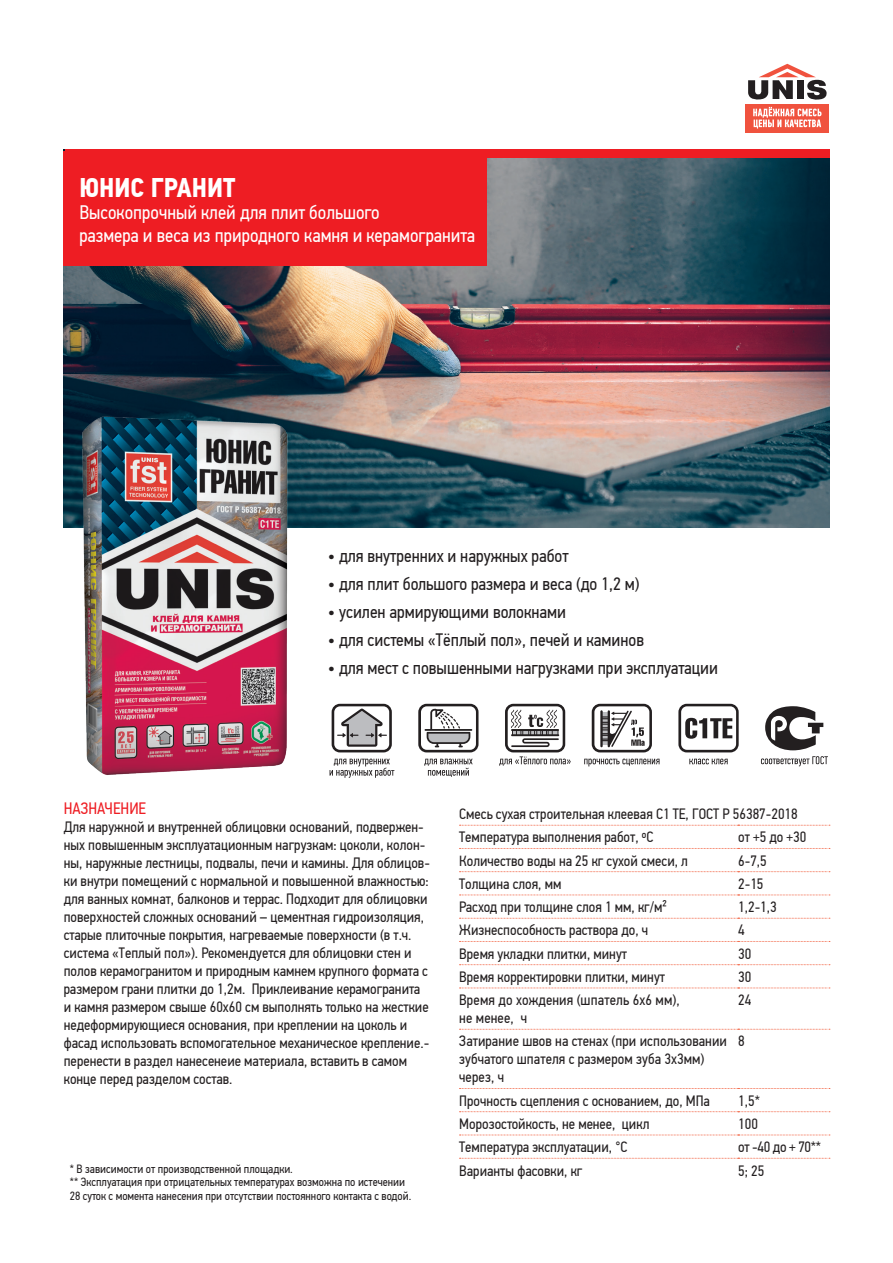
<style>
.page{position:relative;width:893px;height:1263px;background:#fff}
.page>*{position:absolute;margin:0;border:0;box-sizing:border-box;transform-origin:0 0}
.t1{font:700 27px "PF Din Text Cond Pro";color:#fff}
.t2{font:19.5px/22.5px "PF Din Text Cond Pro";color:#fff}
.t3{font:18px "PF Din Text Cond Pro";color:#231f20}
.t4{font:16.5px "PF Din Text Cond Pro";color:#ee1d23}
.t5{font:15px/18px "PF Din Text Cond Pro";color:#231f20}
.t6{font:12px/13.5px "PF Din Text Cond Pro";color:#231f20}
</style>
<div class="page">
<img style="left:64px;top:150px;width:765px;height:377px">
<div style="left:64px;top:151px;width:423px;height:115px;background:#ee1d23"></div>
<img style="left:67px;top:412px;width:245px;height:363px">
<div style="left:65px;top:150px;width:764px;height:8px;background:#ee1d23"></div>
<div style="left:745px;top:104px;width:84px;height:28px;background:#f0523e"></div>
<svg style="left:748px;top:64px;width:79px;height:36px"></svg>
<div style="left:797px;top:80px;width:7px;height:19px;background:#231f20"></div>
<svg style="left:753px;top:107px;width:68px;height:22px"></svg>
<svg style="left:499px;top:756px;width:72px;height:10px"></svg>
<svg style="left:505px;top:704px;width:60px;height:48px"></svg>
<div style="left:508px;top:706px;width:55px;height:44px;background:#fff;border-radius:6px"></div>
<svg style="left:424px;top:759px;width:49px;height:18px"></svg>
<div style="left:418px;top:704px;width:60px;height:48px;background:#231f20;border-radius:8px"></div>
<div style="left:421px;top:706px;width:55px;height:44px;background:#fff;border-radius:6px"></div>
<svg style="left:584px;top:759px;width:75px;height:7px"></svg>
<svg style="left:592px;top:704px;width:60px;height:48px"></svg>
<div style="left:594px;top:706px;width:55px;height:44px;background:#fff;border-radius:6px"></div>
<svg style="left:689px;top:759px;width:39px;height:5px"></svg>
<div style="left:678px;top:704px;width:61px;height:48px;background:#231f20;border-radius:8px"></div>
<div style="left:681px;top:706px;width:55px;height:44px;background:#fff;border-radius:6px"></div>
<svg style="left:761px;top:756px;width:67px;height:10px"></svg>
<svg style="left:765px;top:706px;width:58px;height:44px"></svg>
<svg style="left:330px;top:759px;width:64px;height:19px"></svg>
<svg style="left:332px;top:704px;width:60px;height:48px"></svg>
<div style="left:334px;top:706px;width:55px;height:44px;background:#fff;border-radius:6px"></div>
<svg style="left:337px;top:709px;width:50px;height:38px"></svg>
<svg style="left:685px;top:718px;width:47px;height:21px"></svg>
<svg style="left:425px;top:709px;width:47px;height:38px"></svg>
<svg style="left:511px;top:710px;width:48px;height:37px"></svg>
<svg style="left:600px;top:710px;width:45px;height:37px"></svg>
<svg style="left:459px;top:825px;width:371px;height:1px"></svg>
<svg style="left:459px;top:848px;width:371px;height:1px"></svg>
<svg style="left:459px;top:871px;width:371px;height:1px"></svg>
<svg style="left:459px;top:895px;width:371px;height:1px"></svg>
<svg style="left:459px;top:918px;width:371px;height:1px"></svg>
<svg style="left:459px;top:941px;width:371px;height:1px"></svg>
<svg style="left:459px;top:964px;width:371px;height:1px"></svg>
<svg style="left:459px;top:988px;width:371px;height:1px"></svg>
<svg style="left:459px;top:1029px;width:371px;height:1px"></svg>
<svg style="left:459px;top:1088px;width:371px;height:1px"></svg>
<svg style="left:459px;top:1111px;width:371px;height:1px"></svg>
<svg style="left:459px;top:1135px;width:371px;height:1px"></svg>
<svg style="left:459px;top:1158px;width:371px;height:1px"></svg>
<h1 class="t1" style="left:79px;top:171px;width:158px">ЮНИС ГРАНИТ</h1>
<h2 class="t2" style="left:79px;top:201px;width:397px">Высокопрочный клей для плит большого<br>размера и веса из природного камня и керамогранита</h2>
<p class="t3" style="left:328px;top:545px;width:242px">• для внутренних и наружных работ</p>
<p class="t3" style="left:328px;top:573px;width:313px">• для плит большого размера и веса (до 1,2 м)</p>
<p class="t3" style="left:328px;top:601px;width:240px">• усилен армирующими волокнами</p>
<p class="t3" style="left:328px;top:629px;width:318px">• для системы «Тёплый пол», печей и каминов</p>
<p class="t3" style="left:328px;top:657px;width:392px">• для мест с повышенными нагрузками при эксплуатации</p>
<p class="t4" style="left:64px;top:799px;width:84px">НАЗНАЧЕНИЕ</p>
<p class="t5" style="left:64px;top:818px;width:368px">Для наружной и внутренней облицовки оснований, подвержен&shy;ных повышенным эксплуатационным нагрузкам: цоколи, колон&shy;ны, наружные лестницы, подвалы, печи и камины. Для облицов&shy;ки внутри помещений с нормальной и повышенной влажностью: для ванных комнат, балконов и террас. Подходит для облицовки поверхностей сложных оснований – цементная гидроизоляция, старые плиточные покрытия, нагреваемые поверхности (в т.ч. система «Теплый пол»). Рекомендуется для облицовки стен и полов керамогранитом и природным камнем крупного формата с размером грани плитки до 1,2м. Приклеивание керамогранита и камня размером свыше 60х60 см выполнять только на жесткие недеформирующиеся основания, при креплении на цоколь и фасад использовать вспомогательное механическое крепление.- перенести в раздел нанесенеие материала, вставить в самом конце перед разделом состав.</p>
<p class="t5" style="left:459px;top:802px;width:340px;line-height:23.2px">Смесь сухая строительная клеевая С1 ТЕ, ГОСТ Р 56387-2018<br>Температура выполнения работ, ºС</p>
<p class="t5" style="left:738px;top:828px;width:70px">от +5 до +30</p>
<p class="t5" style="left:459px;top:851px;width:230px">Количество воды на 25 кг сухой смеси, л</p>
<p class="t5" style="left:738px;top:851px;width:30px">6-7,5</p>
<p class="t5" style="left:459px;top:875px;width:104px">Толщина слоя, мм</p>
<p class="t5" style="left:738px;top:875px;width:27px">2-15</p>
<p class="t5" style="left:459px;top:898px;width:209px">Расход при толщине слоя 1 мм, кг/м²</p>
<p class="t5" style="left:738px;top:898px;width:40px">1,2-1,3</p>
<p class="t5" style="left:459px;top:921px;width:190px">Жизнеспособность раствора до, ч</p>
<p class="t5" style="left:738px;top:921px;width:8px">4</p>
<p class="t5" style="left:459px;top:944px;width:169px">Время укладки плитки, минут</p>
<p class="t5" style="left:738px;top:944px;width:15px">30</p>
<p class="t5" style="left:459px;top:968px;width:207px">Время корректировки плитки, минут</p>
<p class="t5" style="left:738px;top:968px;width:15px">30</p>
<p class="t5" style="left:459px;top:991px;width:222px">Время до хождения (шпатель 6х6 мм), не менее, ч</p>
<p class="t5" style="left:738px;top:991px;width:15px">24</p>
<p class="t5" style="left:459px;top:1032px;width:269px">Затирание швов на стенах (при использовании зубчатого шпателя с размером зуба 3х3мм) через, ч</p>
<p class="t5" style="left:738px;top:1032px;width:8px">8</p>
<p class="t5" style="left:459px;top:1091px;width:252px">Прочность сцепления с основанием, до, МПа</p>
<p class="t5" style="left:738px;top:1091px;width:23px">1,5*</p>
<p class="t5" style="left:459px;top:1115px;width:192px">Морозостойкость, не менее, цикл</p>
<p class="t5" style="left:738px;top:1115px;width:21px">100</p>
<p class="t5" style="left:459px;top:1138px;width:170px">Температура эксплуатации, °С</p>
<p class="t5" style="left:738px;top:1138px;width:85px">от -40 до + 70**</p>
<p class="t6" style="left:70px;top:1162px;width:225px">* В зависимости от производственной площадки.</p>
<p class="t5" style="left:459px;top:1161px;width:125px">Варианты фасовки, кг</p>
<p class="t5" style="left:738px;top:1161px;width:28px">5; 25</p>
<p class="t6" style="left:70px;top:1175px;width:343px">** Эксплуатация при отрицательных температурах возможна по истечении<br>28 суток с момента нанесения при отсутствии постоянного контакта с водой.</p>
</div>
